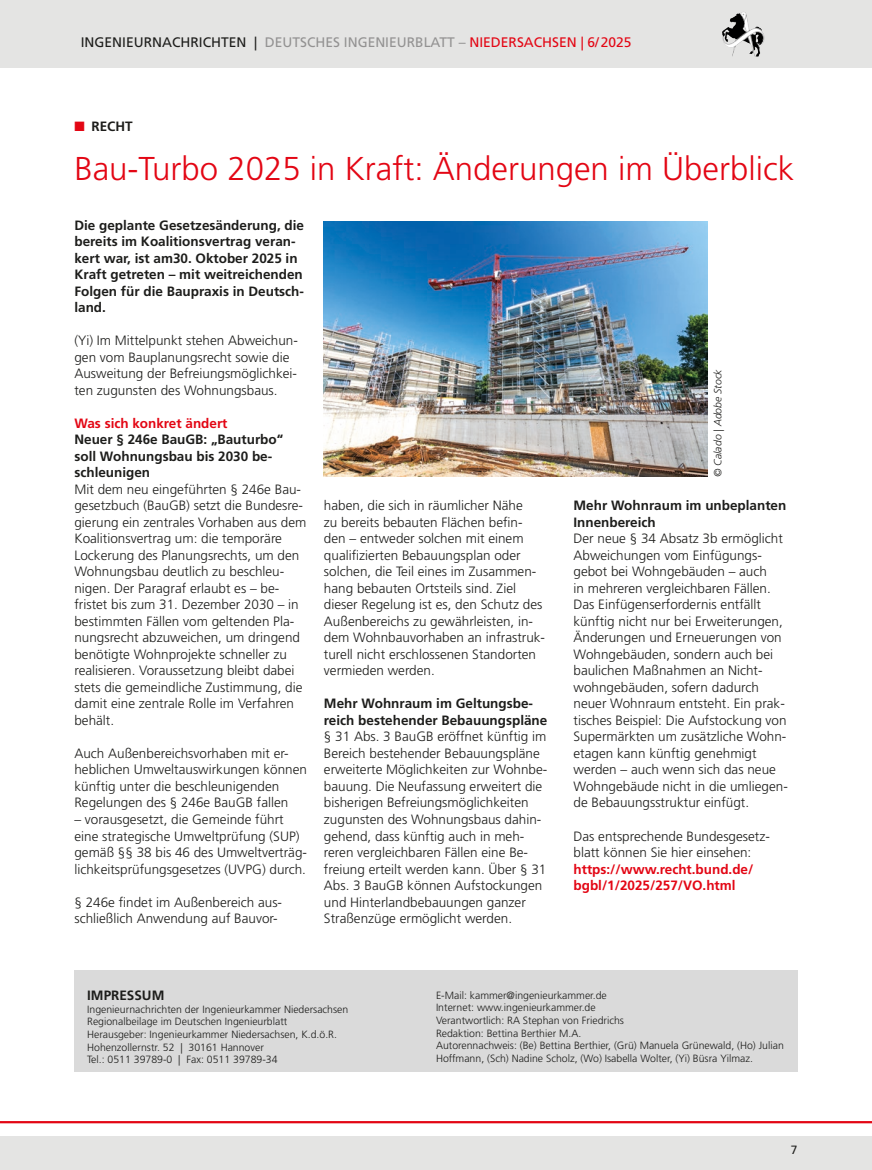
<style>
.page{position:relative;width:872px;height:1170px;background:#fff}
.page>*{position:absolute;margin:0;border:0;box-sizing:border-box;transform-origin:0 0}
.H2_Headline{font:300 33px "Frutiger LT Std";color:#e30614}
.t1{font:13.8px "Frutiger LT Std";color:#939292}
.P_Fließtext{font:300 13.5px/16.5px "Frutiger LT Std";color:#1d1d1b}
.P_Fließtext_Abstand{font:300 13.5px/16.5px "Frutiger LT Std";color:#1d1d1b}
.P_Vorspann{font:700 13.5px/16.5px "Frutiger LT Std";color:#1d1d1b}
.P_Fließtext_Bold_Schwarz{font:700 13.5px/16.5px "Frutiger LT Std";color:#1d1d1b}
.P_Fließtext-2{font:700 13.5px/16.5px "Frutiger LT Std";color:#1d1d1b}
.P_Fließtext-3{font:700 13.5px/16.5px "Frutiger LT Std";color:#e30614}
.P_Fließtext_Bold_Rot{font:700 13.5px "Frutiger LT Std";color:#e30614}
.P_IMPRESSUM{font:700 13.5px "Frutiger LT Std";color:#1d1d1b}
.t2{font:12px "Frutiger LT Std";color:#1d1d1b}
.P_IMPRESSUM-2{font:300 10.5px/12.6px "Frutiger LT Std";color:#1d1d1b}
.P_Quelle-Credits{font:italic 300 10.5px "Frutiger LT Std";color:#1d1d1b}
.s1{color:#1d1d1b}
.s2{color:#e30614}
</style>
<div class="page">
<div style="left:0;top:1135px;width:872px;height:34px;background:#e4e4e3"></div>
<hr style="left:0;top:1120px;width:872px;height:3px;background:#e30614">
<div style="left:0;top:0;width:872px;height:68px;background:#e4e4e3"></div>
<img style="left:730px;top:12px;width:13px;height:10px">
<img style="left:324px;top:221px;width:383px;height:256px">
<div style="left:74px;top:969px;width:723px;height:102px;background:#dadada"></div>
<p class="t1" style="left:81px;top:34px;width:552px"><span class="s1">INGENIEURNACHRICHTEN |</span> DEUTSCHES INGENIEURBLATT – <span class="s2">NIEDERSACHSEN | 6/2025</span></p>
<p class="P_Vorspann" style="left:74px;top:118px;width:60px"><span class="s2">■</span> RECHT</p>
<p class="H2_Headline" style="left:74px;top:150px;width:721px">Bau-Turbo 2025 in Kraft: Änderungen im Überblick</p>
<p class="P_Vorspann" style="left:74px;top:217px;width:231px">Die geplante Gesetzesänderung, die bereits im Koalitionsvertrag veran&shy;kert war, ist am30. Oktober 2025 in<br>Kraft getreten – mit weitreichenden<br>Folgen für die Baupraxis in Deutsch&shy;land.</p>
<p class="P_Fließtext_Abstand" style="left:74px;top:332px;width:225px">(Yi) Im Mittelpunkt stehen Abweichun&shy;gen vom Bauplanungsrecht sowie die Ausweitung der Befreiungsmöglichkei&shy;ten zugunsten des Wohnungsbaus.</p>
<p class="P_Fließtext_Bold_Rot" style="left:74px;top:415px;width:155px">Was sich konkret ändert</p>
<p class="P_Fließtext-2" style="left:74px;top:431px;width:210px">Neuer § 246e BauGB: „Bauturbo“ soll Wohnungsbau bis 2030 be&shy;schleunigen</p>
<p class="P_Fließtext" style="left:74px;top:481px;width:233px">Mit dem neu eingeführten § 246e Bau&shy;gesetzbuch (BauGB) setzt die Bundesre&shy;gierung ein zentrales Vorhaben aus dem Koalitionsvertrag um: die temporäre Lockerung des Planungsrechts, um den Wohnungsbau deutlich zu beschleu&shy;nigen. Der Paragraf erlaubt es – be&shy;fristet bis zum 31. Dezember 2030 – in bestimmten Fällen vom geltenden Pla&shy;nungsrecht abzuweichen, um dringend benötigte Wohnprojekte schneller zu realisieren. Voraussetzung bleibt dabei stets die gemeindliche Zustimmung, die damit eine zentrale Rolle im Verfahren behält.</p>
<p class="P_Fließtext_Abstand" style="left:74px;top:745px;width:234px">Auch Außenbereichsvorhaben mit er&shy;heblichen Umweltauswirkungen können künftig unter die beschleunigenden Regelungen des § 246e BauGB fallen</p>
<p class="P_Fließtext_Abstand" style="left:74px;top:811px;width:234px">– vorausgesetzt, die Gemeinde führt eine strategische Umweltprüfung (SUP) gemäß §§ 38 bis 46 des Umweltverträg&shy;lichkeitsprüfungsgesetzes (UVPG) durch.</p>
<p class="P_Fließtext_Abstand" style="left:74px;top:893px;width:209px">§ 246e findet im Außenbereich aus&shy;schließlich Anwendung auf Bauvor-</p>
<p class="P_Quelle-Credits" style="left:712px;top:477px;width:109px;rotate:-90deg">© Calado | Adobe Stock</p>
<p class="P_Fließtext_Abstand" style="left:324px;top:497px;width:223px">haben, die sich in räumlicher Nähe<br>zu bereits bebauten Flächen befin&shy;den – entweder solchen mit einem qualifizierten Bebauungsplan oder solchen, die Teil eines im Zusammen&shy;hang bebauten Ortsteils sind. Ziel dieser Regelung ist es, den Schutz des Außenbereichs zu gewährleisten, in&shy;dem Wohnbauvorhaben an infrastruk&shy;turell nicht erschlossenen Standorten vermieden werden.</p>
<p class="P_Fließtext_Bold_Schwarz" style="left:324px;top:695px;width:225px">Mehr Wohnraum im Geltungsbe&shy;reich bestehender Bebauungspläne</p>
<p class="P_Fließtext" style="left:324px;top:728px;width:225px">§ 31 Abs. 3 BauGB eröffnet künftig im Bereich bestehender Bebauungspläne erweiterte Möglichkeiten zur Wohnbe&shy;bauung. Die Neufassung erweitert die bisherigen Befreiungsmöglichkeiten zugunsten des Wohnungsbaus dahin&shy;gehend, dass künftig auch in meh&shy;reren vergleichbaren Fällen eine Be&shy;freiung erteilt werden kann. Über § 31<br>Abs. 3 BauGB können Aufstockungen und Hinterlandbebauungen ganzer Straßenzüge ermöglicht werden.</p>
<p class="P_Fließtext_Bold_Schwarz" style="left:573px;top:497px;width:214px">Mehr Wohnraum im unbeplanten<br>Innenbereich</p>
<p class="P_Fließtext" style="left:573px;top:530px;width:216px">Der neue § 34 Absatz 3b ermöglicht Abweichungen vom Einfügungs&shy;gebot bei Wohngebäuden – auch<br>in mehreren vergleichbaren Fällen.<br>Das Einfügenserfordernis entfällt künftig nicht nur bei Erweiterungen, Änderungen und Erneuerungen von Wohngebäuden, sondern auch bei baulichen Maßnahmen an Nicht&shy;wohngebäuden, sofern dadurch neuer Wohnraum entsteht. Ein prak&shy;tisches Beispiel: Die Aufstockung von Supermärkten um zusätzliche Wohn&shy;etagen kann künftig genehmigt werden – auch wenn sich das neue Wohngebäude nicht in die umliegen&shy;de Bebauungsstruktur einfügt.</p>
<p class="P_Fließtext_Abstand" style="left:573px;top:827px;width:198px">Das entsprechende Bundesgesetz&shy;blatt können Sie hier einsehen:</p>
<p class="P_Fließtext-3" style="left:573px;top:860px;width:181px">https://www.recht.bund.de/ bgbl/1/2025/257/VO.html</p>
<p class="P_IMPRESSUM" style="left:87px;top:987px;width:79px">IMPRESSUM</p>
<p class="P_IMPRESSUM-2" style="left:87px;top:1002px;width:262px">Ingenieurnachrichten der Ingenieurkammer Niedersachsen</p>
<p class="P_IMPRESSUM-2" style="left:87px;top:1015px;width:202px">Regionalbeilage im Deutschen Ingenieurblatt</p>
<p class="P_IMPRESSUM-2" style="left:87px;top:1028px;width:251px">Herausgeber: Ingenieurkammer Niedersachsen, K.d.ö.R.</p>
<p class="P_IMPRESSUM-2" style="left:87px;top:1040px;width:178px">Hohenzollernstr. 52 | 30161 Hannover</p>
<p class="P_IMPRESSUM-2" style="left:87px;top:1053px;width:192px">Tel.: 0511 39789-0 | Fax: 0511 39789-34</p>
<p class="P_IMPRESSUM-2" style="left:436px;top:988px;width:349px">E-Mail: kammer@ingenieurkammer.de<br>Internet: www.ingenieurkammer.de<br>Verantwortlich: RA Stephan von Friedrichs<br>Redaktion: Bettina Berthier M.A.<br>Autorennachweis: (Be) Bettina Berthier, (Grü) Manuela Grünewald, (Ho) Julian Hoffmann, (Sch) Nadine Scholz, (Wo) Isabella Wolter, (Yi) Büsra Yilmaz.</p>
<p class="t2" style="left:791px;top:1142px;width:8px">7</p>
</div>
